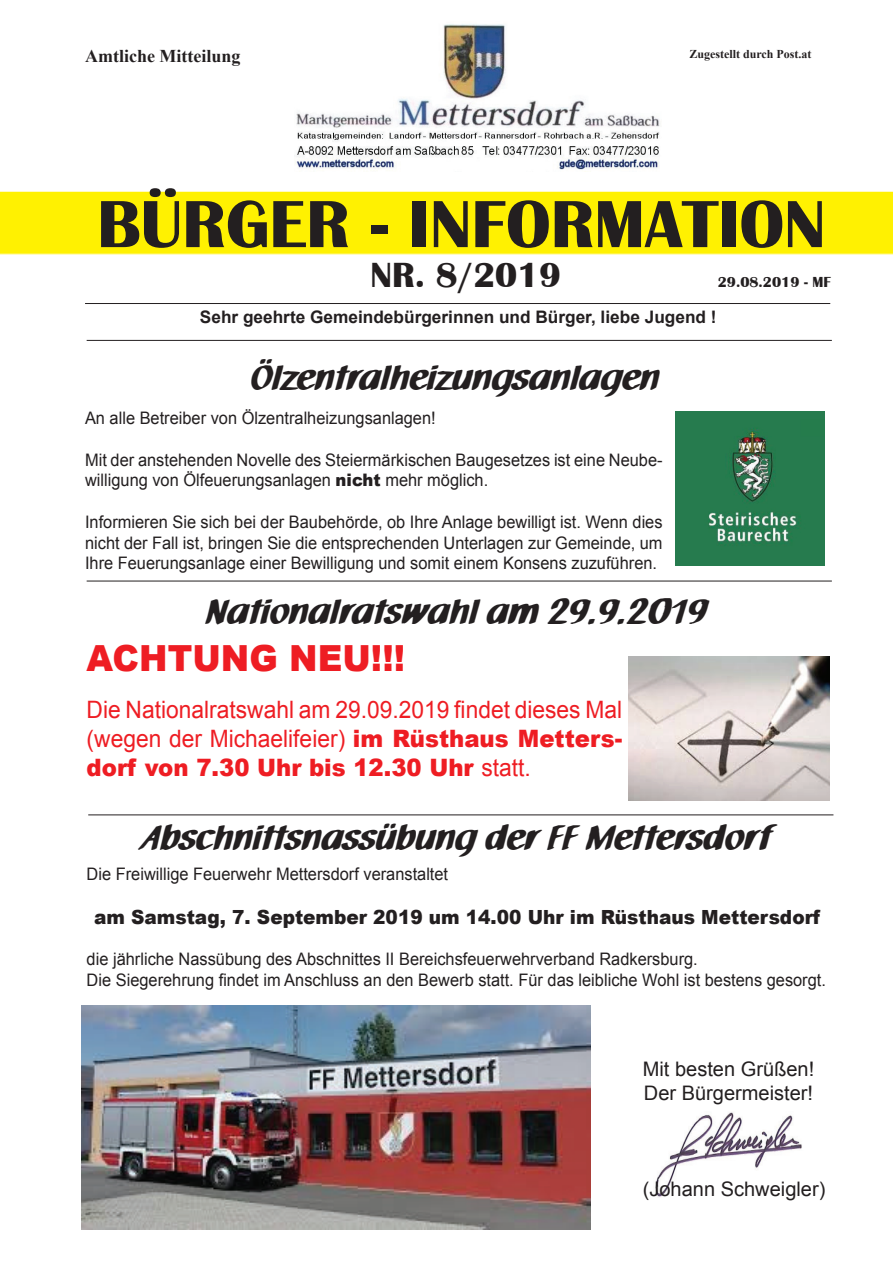
<style>
.page{position:relative;width:893px;height:1263px;background:#fff}
.page>*{position:absolute;margin:0;border:0;box-sizing:border-box;transform-origin:0 0}
.t1{font:700 69px "Britannic";color:#231f20}
.t2{font:36px "Neuland Font";color:#231f20}
.t3{font:900 36px "Arial";color:#ee1d23;scale:.95 1}
.t4{font:700 36px "Britannic";color:#231f20}
.t5{font:24px/28.8px "Arial";color:#ee1d23;text-align:justify;scale:.95 1}
.t6{font:20.1px/24px "Arial";color:#231f20}
.t7{font:900 19.5px "Arial";color:#231f20;scale:.95 1}
.t8{font:700 18px "Times New Roman";color:#231f20}
.t9{font:17.25px/20.7px "Arial";color:#231f20;scale:.95 1}
.t10{font:700 17.25px "Arial";color:#231f20}
.t11{font:700 15px "Britannic";color:#231f20}
.t12{font:700 12px "Times New Roman";color:#231f20}
.s1{font-weight:900}
</style>
<div class="page">
<img style="left:295px;top:24px;width:365px;height:148px">
<div style="left:0;top:191px;width:892px;height:64px;background:#fff101"></div>
<hr style="left:87px;top:581px;width:744px;height:1px;background:#231f20">
<hr style="left:85px;top:303px;width:745px;height:1px;background:#231f20">
<hr style="left:87px;top:340px;width:744px;height:1px;background:#231f20">
<img style="left:676px;top:412px;width:148px;height:153px">
<img style="left:82px;top:1006px;width:508px;height:223px">
<img style="left:655px;top:1112px;width:147px;height:85px">
<hr style="left:88px;top:815px;width:745px;height:1px;background:#231f20">
<img style="left:628px;top:656px;width:201px;height:144px">
<p class="t8" style="left:85px;top:50px;width:157px">Amtliche Mitteilung</p>
<p class="t12" style="left:689px;top:50px;width:124px">Zugestellt durch Post.at</p>
<h1 class="t1" style="left:97px;top:188px;width:730px">BÜRGER - INFORMATION</h1>
<h2 class="t4" style="left:370px;top:256px;width:192px">NR. 8/2019</h2>
<p class="t11" style="left:717px;top:274px;width:115px">29.08.2019 - MF</p>
<p class="t10" style="left:200px;top:310px;width:518px">Sehr geehrte Gemeindebürgerinnen und Bürger, liebe Jugend !</p>
<h2 class="t2" style="left:251px;top:359px;width:410px">Ölzentralheizungsanlagen</h2>
<p class="t9" style="left:85px;top:410px;width:370px">An alle Betreiber von Ölzentralheizungsanlagen!</p>
<p class="t9" style="left:85px;top:451px;width:609px">Mit der anstehenden Novelle des Steiermärkischen Baugesetzes ist eine Neube&shy;willigung von Ölfeuerungsanlagen <span class="s1">nicht</span> mehr möglich.</p>
<p class="t9" style="left:85px;top:513px;width:609px;text-align:justify">Informieren Sie sich bei der Baubehörde, ob Ihre Anlage bewilligt ist. Wenn dies nicht der Fall ist, bringen Sie die entsprechenden Unterlagen zur Gemeinde, um Ihre Feuerungsanlage einer Bewilligung und somit einem Konsens zuzuführen.</p>
<h2 class="t2" style="left:207px;top:593px;width:502px">Nationalratswahl am 29.9.2019</h2>
<h2 class="t3" style="left:87px;top:645px;width:337px">ACHTUNG NEU!!!</h2>
<h3 class="t5" style="left:87px;top:698px;width:565px">Die Nationalratswahl am 29.09.2019 findet dieses Mal (wegen der Michaelifeier) <span class="s1">im Rüsthaus Metters&shy;dorf von 7.30 Uhr bis 12.30 Uhr</span> statt.</h3>
<h2 class="t2" style="left:143px;top:819px;width:630px">Abschnittsnassübung der FF Mettersdorf</h2>
<p class="t9" style="left:87px;top:865px;width:382px">Die Freiwillige Feuerwehr Mettersdorf veranstaltet</p>
<p class="t7" style="left:94px;top:910px;width:765px">am Samstag, 7. September 2019 um 14.00 Uhr im Rüsthaus Mettersdorf</p>
<p class="t9" style="left:87px;top:951px;width:779px">die jährliche Nassübung des Abschnittes II Bereichsfeuerwehrverband Radkersburg.<br>Die Siegerehrung findet im Anschluss an den Bewerb statt. Für das leibliche Wohl ist bestens gesorgt.</p>
<p class="t6" style="left:642px;top:1059px;width:173px">Mit besten Grüßen!<br>Der Bürgermeister!</p>
<p class="t6" style="left:642px;top:1179px;width:184px">(Johann Schweigler)</p>
</div>
